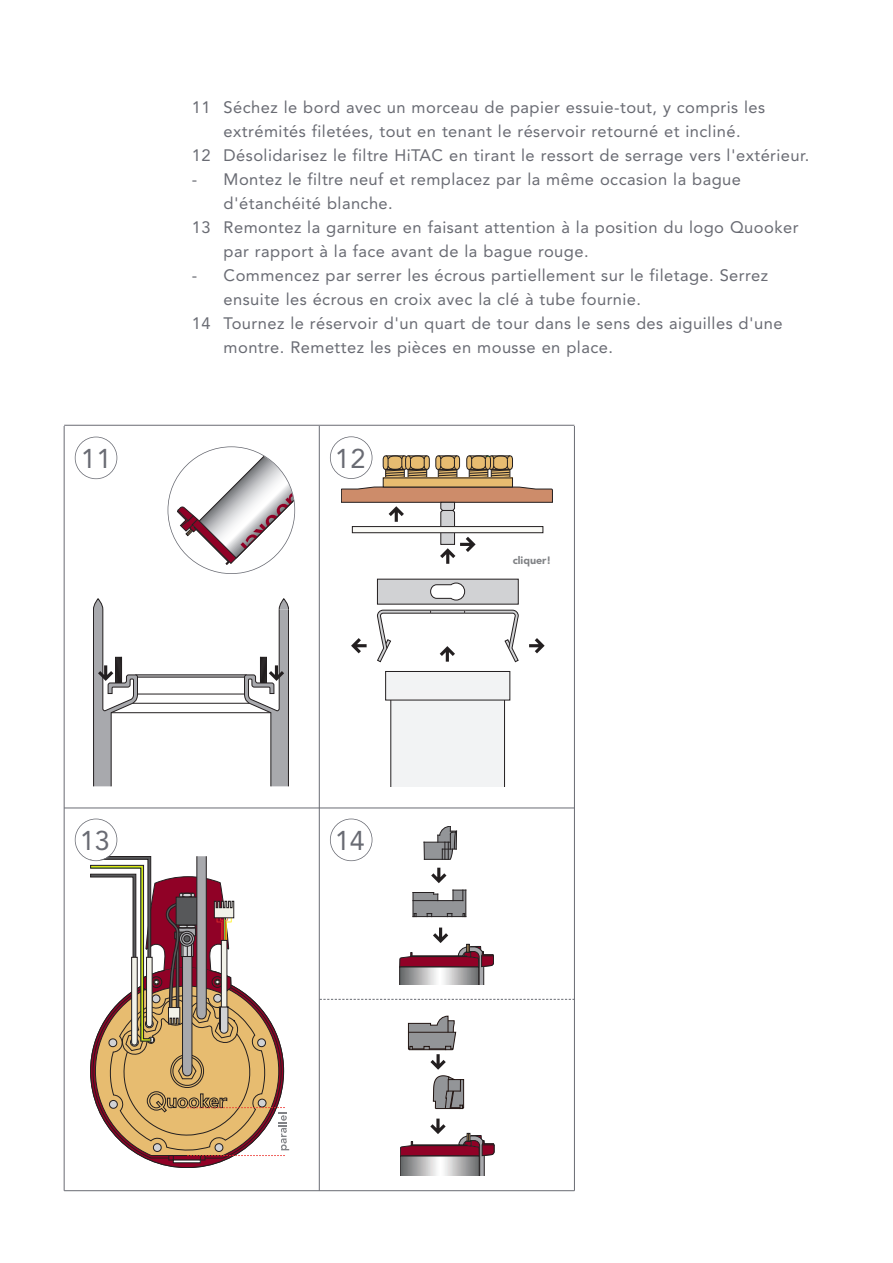
<style>
.page{position:relative;width:893px;height:1263px;background:#fff}
.page>*{position:absolute;margin:0;border:0;box-sizing:border-box;transform-origin:0 0}
.t1{font:27px "Avenir LT";letter-spacing:.015em;color:#696b73}
.t2{font:16.5px "Avenir LT";letter-spacing:.025em;color:#696b73}
.t3{font:900 10.65px "Avenir LT";color:#808285}
</style>
<div class="page">
<svg style="left:413px;top:890px;width:54px;height:27px"></svg>
<svg style="left:424px;top:826px;width:33px;height:34px"></svg>
<svg style="left:431px;top:868px;width:15px;height:15px"></svg>
<svg style="left:399px;top:927px;width:95px;height:57px"></svg>
<svg style="left:400px;top:1118px;width:94px;height:57px"></svg>
<svg style="left:408px;top:1016px;width:56px;height:93px"></svg>
<svg style="left:320px;top:999px;width:254px;height:1px"></svg>
<div style="left:383px;top:478px;width:129px;height:9px;background:#e7bc70"></div>
<svg style="left:466px;top:456px;width:47px;height:22px"></svg>
<svg style="left:383px;top:456px;width:77px;height:22px;background:#ac9369"></svg>
<svg style="left:385px;top:671px;width:125px;height:116px"></svg>
<div style="left:377px;top:579px;width:141px;height:25px;background:#d1d2d4"></div>
<svg style="left:430px;top:583px;width:35px;height:17px"></svg>
<svg style="left:377px;top:610px;width:142px;height:52px"></svg>
<svg style="left:529px;top:638px;width:16px;height:15px"></svg>
<svg style="left:351px;top:638px;width:16px;height:15px"></svg>
<svg style="left:341px;top:487px;width:212px;height:77px"></svg>
<div style="left:352px;top:527px;width:191px;height:6px;background:#fafaf6"></div>
<div style="left:352px;top:526px;width:191px;height:7px;border:1px solid #231f20"></div>
<div style="left:75px;top:437px;width:42px;height:42px;border:2px solid #696b73;border-radius:21px"></div>
<hr style="left:64px;top:807px;width:510px;height:1px;background:#696b73">
<hr style="left:64px;top:1190px;width:510px;height:1px;background:#696b73">
<hr style="left:64px;top:426px;width:1px;height:765px;background:#696b73">
<hr style="left:319px;top:426px;width:1px;height:765px;background:#696b73">
<hr style="left:574px;top:426px;width:1px;height:765px;background:#696b73">
<div style="left:330px;top:436px;width:42px;height:43px;border:2px solid #696b73;border-radius:50%"></div>
<hr style="left:64px;top:425px;width:510px;height:1px;background:#696b73">
<hr style="left:137px;top:677px;width:108px;height:1px;background:#231f20">
<hr style="left:135px;top:675px;width:112px;height:1px;background:#231f20">
<hr style="left:111px;top:712px;width:160px;height:1px;background:#231f20">
<hr style="left:137px;top:694px;width:108px;height:1px;background:#231f20">
<hr style="left:133px;top:703px;width:116px;height:1px;background:#231f20">
<svg style="left:93px;top:599px;width:45px;height:187px"></svg>
<svg style="left:244px;top:599px;width:45px;height:187px"></svg>
<svg style="left:177px;top:449px;width:117px;height:116px"></svg>
<svg style="left:90px;top:856px;width:199px;height:312px"></svg>
<div style="left:76px;top:819px;width:41px;height:41px;background:#fff;border-radius:21px"></div>
<div style="left:75px;top:819px;width:42px;height:42px;border:2px solid #696b73;border-radius:21px"></div>
<div style="left:330px;top:819px;width:42px;height:42px;border:2px solid #696b73;border-radius:21px"></div>
<p class="t2" style="left:192px;top:100px;width:575px">11 Séchez le bord avec un morceau de papier essuie-tout, y compris les</p>
<p class="t2" style="left:224px;top:124px;width:518px">extrémités filetées, tout en tenant le réservoir retourné et incliné.</p>
<p class="t2" style="left:192px;top:148px;width:619px">12 Désolidarisez le filtre HiTAC en tirant le ressort de serrage vers l'extérieur.</p>
<p class="t2" style="left:192px;top:172px;width:551px">- Montez le filtre neuf et remplacez par la même occasion la bague</p>
<p class="t2" style="left:224px;top:196px;width:171px">d'étanchéité blanche.</p>
<p class="t2" style="left:192px;top:220px;width:608px">13 Remontez la garniture en faisant attention à la position du logo Quooker</p>
<p class="t2" style="left:224px;top:244px;width:367px">par rapport à la face avant de la bague rouge.</p>
<p class="t2" style="left:192px;top:268px;width:578px">- Commencez par serrer les écrous partiellement sur le filetage. Serrez</p>
<p class="t2" style="left:224px;top:292px;width:419px">ensuite les écrous en croix avec la clé à tube fournie.</p>
<p class="t2" style="left:192px;top:316px;width:592px">14 Tournez le réservoir d'un quart de tour dans le sens des aiguilles d'une</p>
<p class="t2" style="left:224px;top:340px;width:391px">montre. Remettez les pièces en mousse en place.</p>
<h1 class="t1" style="left:81px;top:448px;width:32px">11</h1>
<h1 class="t1" style="left:335px;top:447px;width:32px">12</h1>
<h1 class="t1" style="left:80px;top:829px;width:31px">13</h1>
<h1 class="t1" style="left:335px;top:829px;width:31px">14</h1>
<p class="t3" style="left:513px;top:556px;width:40px">cliquer!</p>
</div>
